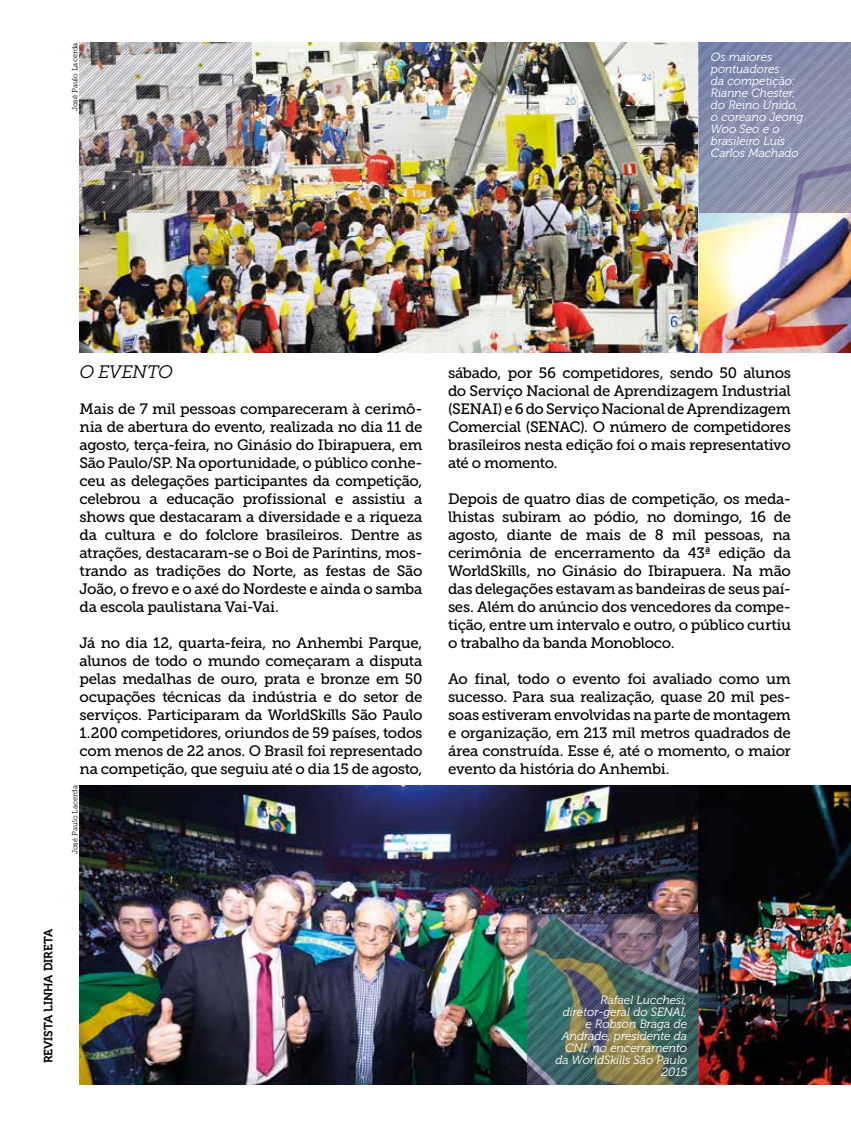
<style>
.page{position:relative;width:851px;height:1127px;background:#fff}
.page>*{position:absolute;margin:0;border:0;box-sizing:border-box;transform-origin:0 0}
.t1{font:italic 18px "Museo Slab 300";letter-spacing:-.02em;color:#000}
.t2{font:15px/18px "Museo Slab 500";letter-spacing:-.025em;color:#000;text-align:justify}
.t3{font:italic 12px/12px "Museo 300";color:#fff;text-align:right}
.t4{font:12px "Museo 700";color:#000}
.t5{font:7.5px "Museo Slab 300";color:#000}
</style>
<div class="page">
<img style="left:79px;top:43px;width:771px;height:310px">
<img style="left:79px;top:785px;width:771px;height:299px">
<img style="left:79px;top:43px;width:172px;height:170px">
<img style="left:527px;top:914px;width:171px;height:170px">
<svg style="left:698px;top:43px;width:152px;height:170px;background:#888fad"></svg>
<p class="t5" style="left:71px;top:111px;width:70px;rotate:-90deg">José Paulo Lacerda</p>
<p class="t3" style="left:710px;top:51px;width:94px;text-align:left">Os maiores pontuadores<br>da competição:<br>Rianne Chester, do Reino Unido, o coreano Jeong<br>Woo Seo e o brasileiro Luís<br>Carlos Machado</p>
<p class="t1" style="left:79px;top:362px;width:95px">O EVENTO</p>
<p class="t2" style="left:79px;top:400px;width:344px">Mais de 7 mil pessoas compareceram à cerimô&shy;nia de abertura do evento, realizada no dia 11 de agosto, terça-feira, no Ginásio do Ibirapuera, em São Paulo/SP. Na oportunidade, o público conhe&shy;ceu as delegações participantes da competição, celebrou a educação profissional e assistiu a shows que destacaram a diversidade e a riqueza da cultura e do folclore brasileiros. Dentre as atrações, destacaram-se o Boi de Parintins, mos&shy;trando as tradições do Norte, as festas de São João, o frevo e o axé do Nordeste e ainda o samba da escola paulistana Vai-Vai.</p>
<p class="t2" style="left:79px;top:634px;width:344px">Já no dia 12, quarta-feira, no Anhembi Parque, alunos de todo o mundo começaram a disputa pelas medalhas de ouro, prata e bronze em 50 ocupações técnicas da indústria e do setor de serviços. Participaram da WorldSkills São Paulo 1.200 competidores, oriundos de 59 países, todos com menos de 22 anos. O Brasil foi representado na competição, que seguiu até o dia 15 de agosto,</p>
<p class="t5" style="left:71px;top:854px;width:70px;rotate:-90deg">José Paulo Lacerda</p>
<p class="t2" style="left:448px;top:364px;width:344px">sábado, por 56 competidores, sendo 50 alunos do Serviço Nacional de Aprendizagem Industrial (SENAI) e 6 do Serviço Nacional de Aprendizagem Comercial (SENAC). O número de competidores brasileiros nesta edição foi o mais representativo até o momento.</p>
<p class="t2" style="left:448px;top:490px;width:344px">Depois de quatro dias de competição, os meda&shy;lhistas subiram ao pódio, no domingo, 16 de agosto, diante de mais de 8 mil pessoas, na cerimônia de encerramento da 43ª edição da WorldSkills, no Ginásio do Ibirapuera. Na mão das delegações estavam as bandeiras de seus paí&shy;ses. Além do anúncio dos vencedores da compe&shy;tição, entre um intervalo e outro, o público curtiu o trabalho da banda Monobloco.</p>
<p class="t2" style="left:448px;top:670px;width:344px">Ao final, todo o evento foi avaliado como um sucesso. Para sua realização, quase 20 mil pes&shy;soas estiveram envolvidas na parte de montagem e organização, em 213 mil metros quadrados de área construída. Esse é, até o momento, o maior evento da história do Anhembi.</p>
<p class="t4" style="left:42px;top:1063px;width:135px;rotate:-90deg">REVISTA LINHA DIRETA</p>
<p class="t3" style="left:555px;top:993px;width:133px">Rafael Lucchesi, diretor-geral do SENAI, e Robson Braga de<br>Andrade, presidente da<br>CNI, no encerramento da WorldSkills São Paulo<br>2015</p>
</div>
